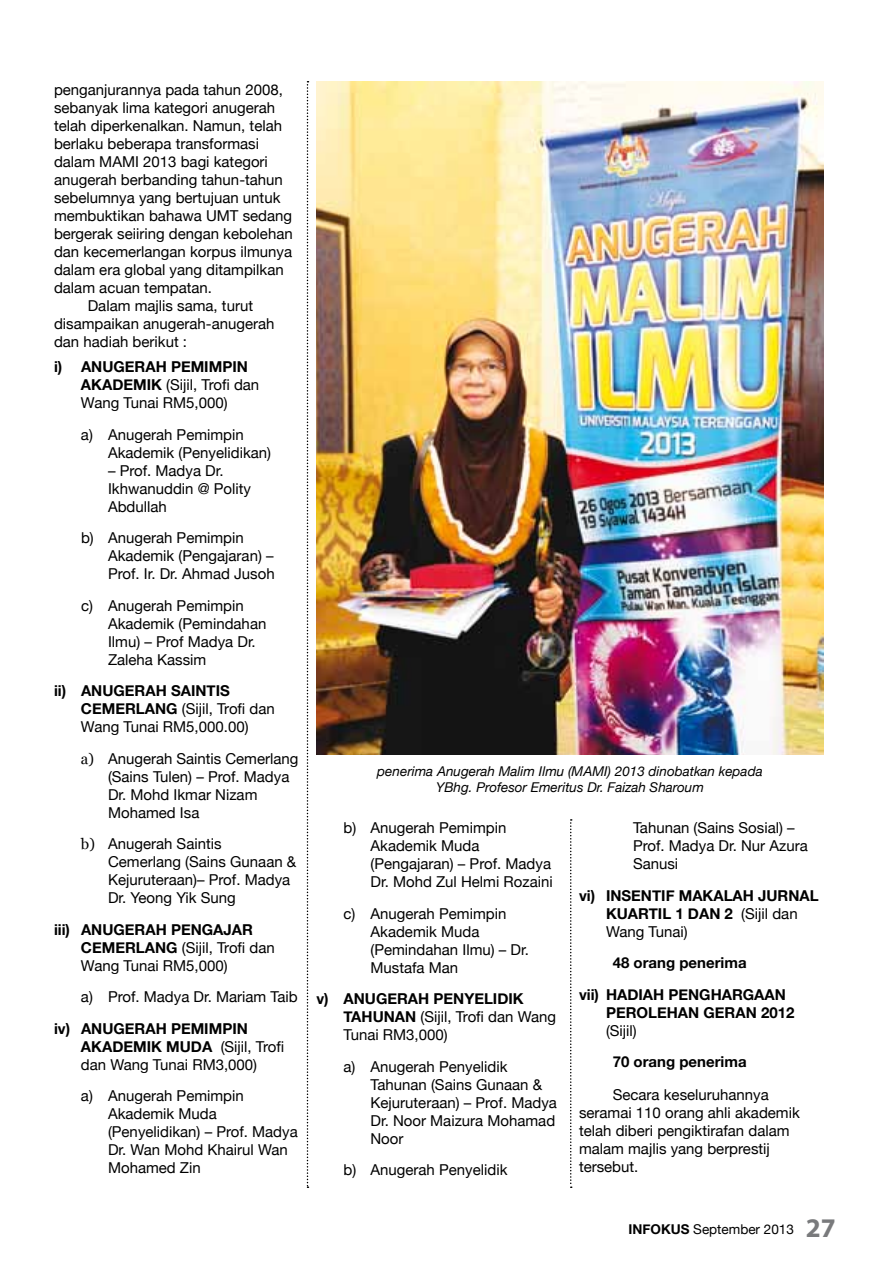
<style>
.page{position:relative;width:891px;height:1269px;background:#fff}
.page>*{position:absolute;margin:0;border:0;box-sizing:border-box;transform-origin:0 0}
.t1{font:15px/18px "Helvetica Neue";color:#000}
.t2{font:700 15px/18px "Helvetica Neue";color:#000}
.t3{font:italic 13.5px/16.2px "Helvetica Neue";color:#000;text-align:center}
.t4{font:13.5px "Helvetica Neue";color:#000}
.s1{font-weight:700}
.s2{font-family:"Georgia"}
.s3{font-weight:400}
.s4{font-family:"Myriad Pro";font-weight:700;font-size:27px;color:#797a7c}
</style>
<div class="page">
<img style="left:316px;top:81px;width:508px;height:673px">
<svg style="left:307px;top:81px;width:2px;height:1107px"></svg>
<svg style="left:570px;top:819px;width:2px;height:369px"></svg>
<p class="t1" style="left:54px;top:80px;width:230px">penganjurannya pada tahun 2008,</p>
<p class="t1" style="left:54px;top:98px;width:223px">sebanyak lima kategori anugerah</p>
<p class="t1" style="left:54px;top:116px;width:230px">telah diperkenalkan. Namun, telah</p>
<p class="t1" style="left:54px;top:134px;width:207px">berlaku beberapa transformasi</p>
<p class="t1" style="left:54px;top:152px;width:215px">dalam MAMI 2013 bagi kategori</p>
<p class="t1" style="left:54px;top:170px;width:230px">anugerah berbanding tahun-tahun</p>
<p class="t1" style="left:54px;top:188px;width:228px">sebelumnya yang bertujuan untuk</p>
<p class="t1" style="left:54px;top:206px;width:240px">membuktikan bahawa UMT sedang</p>
<p class="t1" style="left:54px;top:224px;width:240px">bergerak seiiring dengan kebolehan</p>
<p class="t1" style="left:54px;top:242px;width:240px">dan kecemerlangan korpus ilmunya</p>
<p class="t1" style="left:54px;top:260px;width:231px">dalam era global yang ditampilkan</p>
<p class="t1" style="left:54px;top:278px;width:160px">dalam acuan tempatan.</p>
<p class="t1" style="left:88px;top:296px;width:167px">Dalam majlis sama, turut</p>
<p class="t1" style="left:54px;top:314px;width:222px">disampaikan anugerah-anugerah</p>
<p class="t1" style="left:54px;top:332px;width:135px">dan hadiah berikut :</p>
<p class="t1" style="left:81px;top:357px;width:180px;text-indent:-27px"><span class="s1">i) ANUGERAH PEMIMPIN<br>AKADEMIK</span> (Sijil, Trofi dan<br>Wang Tunai RM5,000)</p>
<p class="t1" style="left:108px;top:424px;width:165px;text-indent:-27px">a) Anugerah Pemimpin<br>Akademik (Penyelidikan)</p>
<p class="t1" style="left:108px;top:460px;width:145px">– Prof. Madya Dr.<br>Ikhwanuddin @ Polity<br>Abdullah</p>
<p class="t1" style="left:108px;top:528px;width:168px;text-indent:-27px">b) Anugerah Pemimpin<br>Akademik (Pengajaran) –<br>Prof. Ir. Dr. Ahmad Jusoh</p>
<p class="t1" style="left:108px;top:595px;width:160px;text-indent:-27px">c) Anugerah Pemimpin<br>Akademik (Pemindahan<br>Ilmu) – Prof Madya Dr.<br>Zaleha Kassim</p>
<p class="t1" style="left:81px;top:681px;width:195px;text-indent:-27px"><span class="s1">ii) ANUGERAH SAINTIS<br>CEMERLANG</span> (Sijil, Trofi dan<br>Wang Tunai RM5,000.00)</p>
<p class="t1" style="left:108px;top:748px;width:192px;text-indent:-27px"><span class="s2">a)</span> Anugerah Saintis Cemerlang (Sains Tulen) – Prof. Madya<br>Dr. Mohd Ikmar Nizam<br>Mohamed Isa</p>
<p class="t1" style="left:108px;top:834px;width:190px;text-indent:-27px"><span class="s2">b)</span> Anugerah Saintis<br>Cemerlang (Sains Gunaan &amp;<br>Kejuruteraan)– Prof. Madya<br>Dr. Yeong Yik Sung</p>
<p class="t1" style="left:81px;top:919px;width:195px;text-indent:-27px"><span class="s1">iii) ANUGERAH PENGAJAR<br>CEMERLANG</span> (Sijil, Trofi dan<br>Wang Tunai RM5,000)</p>
<p class="t1" style="left:81px;top:987px;width:218px">a) Prof. Madya Dr. Mariam Taib</p>
<p class="t1" style="left:81px;top:1018px;width:205px;text-indent:-27px"><span class="s1">iv) ANUGERAH PEMIMPIN<br>AKADEMIK MUDA</span> (Sijil, Trofi dan Wang Tunai RM3,000)</p>
<p class="t1" style="left:108px;top:1086px;width:191px;text-indent:-27px">a) Anugerah Pemimpin<br>Akademik Muda (Penyelidikan) – Prof. Madya<br>Dr. Wan Mohd Khairul Wan<br>Mohamed Zin</p>
<p class="t3" style="left:377px;top:762px;width:387px">penerima Anugerah Malim Ilmu (MAMI) 2013 dinobatkan kepada<br>YBhg. Profesor Emeritus Dr. Faizah Sharoum</p>
<p class="t1" style="left:370px;top:818px;width:184px;text-indent:-27px">b) Anugerah Pemimpin<br>Akademik Muda (Pengajaran) – Prof. Madya<br>Dr. Mohd Zul Helmi Rozaini</p>
<p class="t1" style="left:370px;top:904px;width:160px;text-indent:-27px">c) Anugerah Pemimpin<br>Akademik Muda (Pemindahan Ilmu) – Dr.<br>Mustafa Man</p>
<p class="t1" style="left:344px;top:989px;width:214px;text-indent:-27px"><span class="s1">v) ANUGERAH PENYELIDIK<br>TAHUNAN</span> (Sijil, Trofi dan Wang<br>Tunai RM3,000)</p>
<p class="t1" style="left:370px;top:1057px;width:188px;text-indent:-27px">a) Anugerah Penyelidik<br>Tahunan (Sains Gunaan &amp;<br>Kejuruteraan) – Prof. Madya<br>Dr. Noor Maizura Mohamad<br>Noor</p>
<p class="t1" style="left:344px;top:1160px;width:165px">b) Anugerah Penyelidik</p>
<p class="t1" style="left:633px;top:818px;width:176px">Tahunan (Sains Sosial) –<br>Prof. Madya Dr. Nur Azura<br>Sanusi</p>
<p class="t2" style="left:606px;top:886px;width:214px;text-indent:-27px">vi) INSENTIF MAKALAH JURNAL<br>KUARTIL 1 DAN 2 <span class="s3">(Sijil dan<br>Wang Tunai)</span></p>
<p class="t2" style="left:579px;top:947px;width:208px;line-height:31.5px;text-align:center">48 orang penerima<br>vii) HADIAH PENGHARGAAN</p>
<p class="t2" style="left:606px;top:1003px;width:190px">PEROLEHAN GERAN 2012</p>
<p class="t1" style="left:606px;top:1021px;width:32px">(Sijil)</p>
<p class="t2" style="left:613px;top:1052px;width:135px">70 orang penerima</p>
<p class="t1" style="left:579px;top:1084px;width:222px;text-indent:34px">Secara keseluruhannya seramai 110 orang ahli akademik telah diberi pengiktirafan dalam malam majlis yang berprestij tersebut.</p>
<p class="t4" style="left:629px;top:1218px;width:209px"><span class="s1">INFOKUS</span> September 2013 <span class="s4">27</span></p>
</div>
